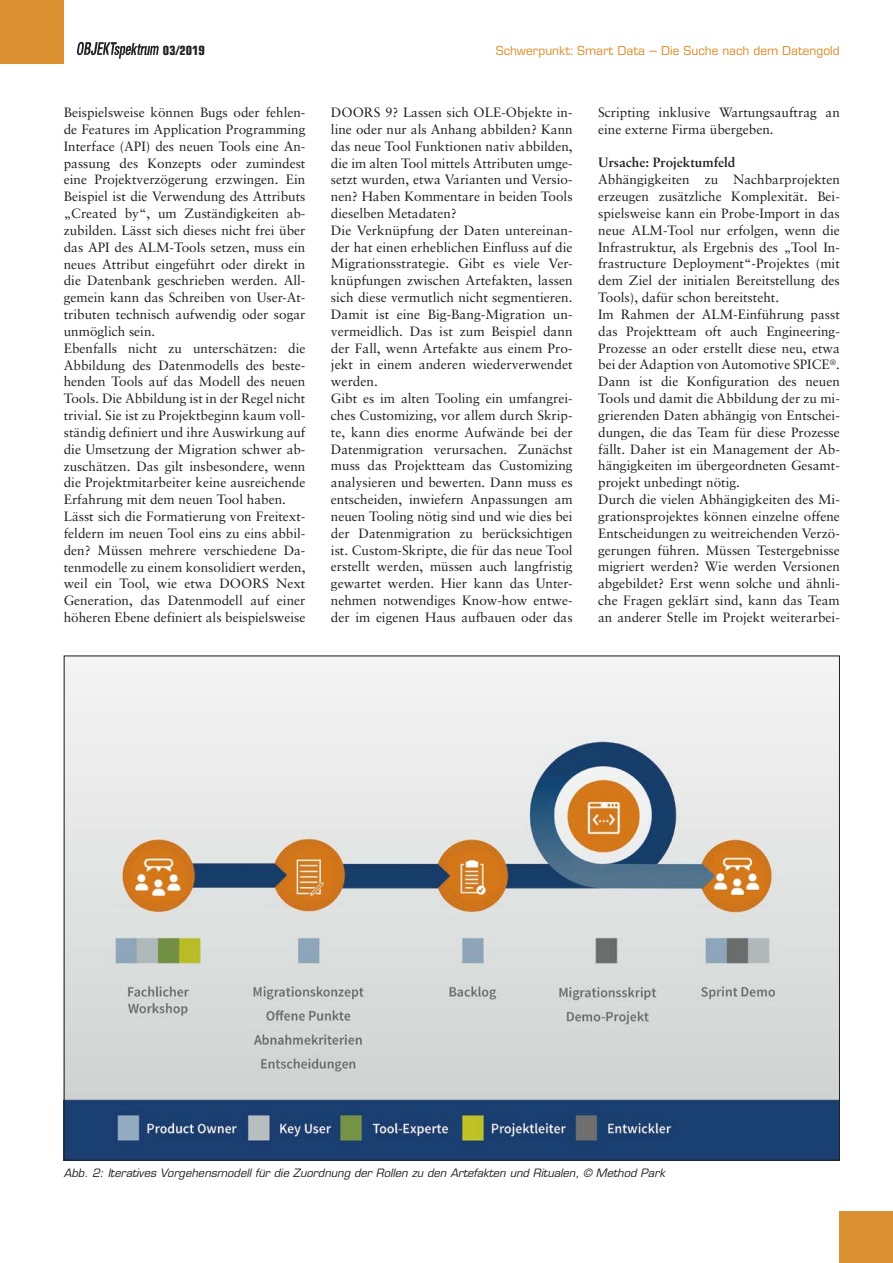
<style>
.page{position:relative;width:893px;height:1263px;background:#fff}
.page>*{position:absolute;margin:0;border:0;box-sizing:border-box;transform-origin:0 0}
.t1{font:13.5px/16.8px "Sabon";color:#20201e}
.t2{font:700 13.5px "Sabon";color:#20201e}
.t3{font:12.75px "Eurostile BQ";color:#dc9132}
.t4{font:700 condensed 12.75px "Eurostile";color:#20201e}
.t5{font:italic 11.25px "Eurostile";color:#20201e}
</style>
<div class="page">
<div style="left:840px;top:1211px;width:53px;height:52px;background:#dc9132"></div>
<svg style="left:77px;top:42px;width:82px;height:17px"></svg>
<div style="left:0;top:0;width:64px;height:64px;background:#dc9132"></div>
<img style="left:66px;top:660px;width:772px;height:498px">
<p class="t4" style="left:163px;top:43px;width:44px">03/2019</p>
<p class="t3" style="left:496px;top:44px;width:346px">Schwerpunkt: Smart Data – Die Suche nach dem Datengold</p>
<p class="t1" style="left:64px;top:104px;width:243px">Beispielsweise können Bugs oder fehlen&shy;de Features im Application Programming Interface (API) des neuen Tools eine An&shy;passung des Konzepts oder zumindest eine Projektverzögerung erzwingen. Ein Beispiel ist die Verwendung des Attributs „Created by“, um Zuständigkeiten ab&shy;zubilden. Lässt sich dieses nicht frei über das API des ALM-Tools setzen, muss ein neues Attribut eingeführt oder direkt in die Datenbank geschrieben werden. All&shy;gemein kann das Schreiben von User-At&shy;tributen technisch aufwendig oder sogar unmöglich sein.<br>Ebenfalls nicht zu unterschätzen: die Abbildung des Datenmodells des beste&shy;henden Tools auf das Modell des neuen Tools. Die Abbildung ist in der Regel nicht trivial. Sie ist zu Projektbeginn kaum voll&shy;ständig definiert und ihre Auswirkung auf die Umsetzung der Migration schwer ab&shy;zuschätzen. Das gilt insbesondere, wenn die Projektmitarbeiter keine ausreichende Erfahrung mit dem neuen Tool haben.<br>Lässt sich die Formatierung von Freitext&shy;feldern im neuen Tool eins zu eins abbil&shy;den? Müssen mehrere verschiedene Da&shy;tenmodelle zu einem konsolidiert werden, weil ein Tool, wie etwa DOORS Next Generation, das Datenmodell auf einer höheren Ebene definiert als beispielsweise</p>
<p class="t1" style="left:331px;top:104px;width:243px">DOORS 9? Lassen sich OLE-Objekte in&shy;line oder nur als Anhang abbilden? Kann das neue Tool Funktionen nativ abbilden, die im alten Tool mittels Attributen umge&shy;setzt wurden, etwa Varianten und Versio&shy;nen? Haben Kommentare in beiden Tools dieselben Metadaten?<br>Die Verknüpfung der Daten untereinan&shy;der hat einen erheblichen Einfluss auf die Migrationsstrategie. Gibt es viele Ver&shy;knüpfungen zwischen Artefakten, lassen sich diese vermutlich nicht segmentieren.<br>Damit ist eine Big-Bang-Migration un&shy;vermeidlich. Das ist zum Beispiel dann der Fall, wenn Artefakte aus einem Pro&shy;jekt in einem anderen wiederverwendet werden.<br>Gibt es im alten Tooling ein umfangrei&shy;ches Customizing, vor allem durch Skrip&shy;te, kann dies enorme Aufwände bei der Datenmigration verursachen. Zunächst muss das Projektteam das Customizing analysieren und bewerten. Dann muss es entscheiden, inwiefern Anpassungen am neuen Tooling nötig sind und wie dies bei der Datenmigration zu berücksichtigen ist. Custom-Skripte, die für das neue Tool erstellt werden, müssen auch langfristig gewartet werden. Hier kann das Unter&shy;nehmen notwendiges Know-how entwe&shy;der im eigenen Haus aufbauen oder das</p>
<p class="t1" style="left:598px;top:104px;width:243px">Scripting inklusive Wartungsauftrag an eine externe Firma übergeben.</p>
<p class="t2" style="left:598px;top:154px;width:139px">Ursache: Projektumfeld</p>
<p class="t1" style="left:598px;top:171px;width:243px">Abhängigkeiten zu Nachbarprojekten erzeugen zusätzliche Komplexität. Bei&shy;spielsweise kann ein Probe-Import in das neue ALM-Tool nur erfolgen, wenn die Infrastruktur, als Ergebnis des „Tool In&shy;frastructure Deployment“-Projektes (mit dem Ziel der initialen Bereitstellung des Tools), dafür schon bereitsteht.<br>Im Rahmen der ALM-Einführung passt das Projektteam oft auch Engineering-Prozesse an oder erstellt diese neu, etwa bei der Adaption von Automotive SPICE<sup>®</sup>.<br>Dann ist die Konfiguration des neuen Tools und damit die Abbildung der zu mi&shy;grierenden Daten abhängig von Entschei&shy;dungen, die das Team für diese Prozesse fällt. Daher ist ein Management der Ab&shy;hängigkeiten im übergeordneten Gesamt&shy;projekt unbedingt nötig.<br>Durch die vielen Abhängigkeiten des Mi&shy;grationsprojektes können einzelne offene Entscheidungen zu weitreichenden Verzö&shy;gerungen führen. Müssen Testergebnisse migriert werden? Wie werden Versionen abgebildet? Erst wenn solche und ähnli&shy;che Fragen geklärt sind, kann das Team an anderer Stelle im Projekt weiterarbei-</p>
<p class="t5" style="left:64px;top:1166px;width:602px">Abb. 2: Iteratives Vorgehensmodell für die Zuordnung der Rollen zu den Artefakten und Ritualen, © Method Park</p>
</div>
